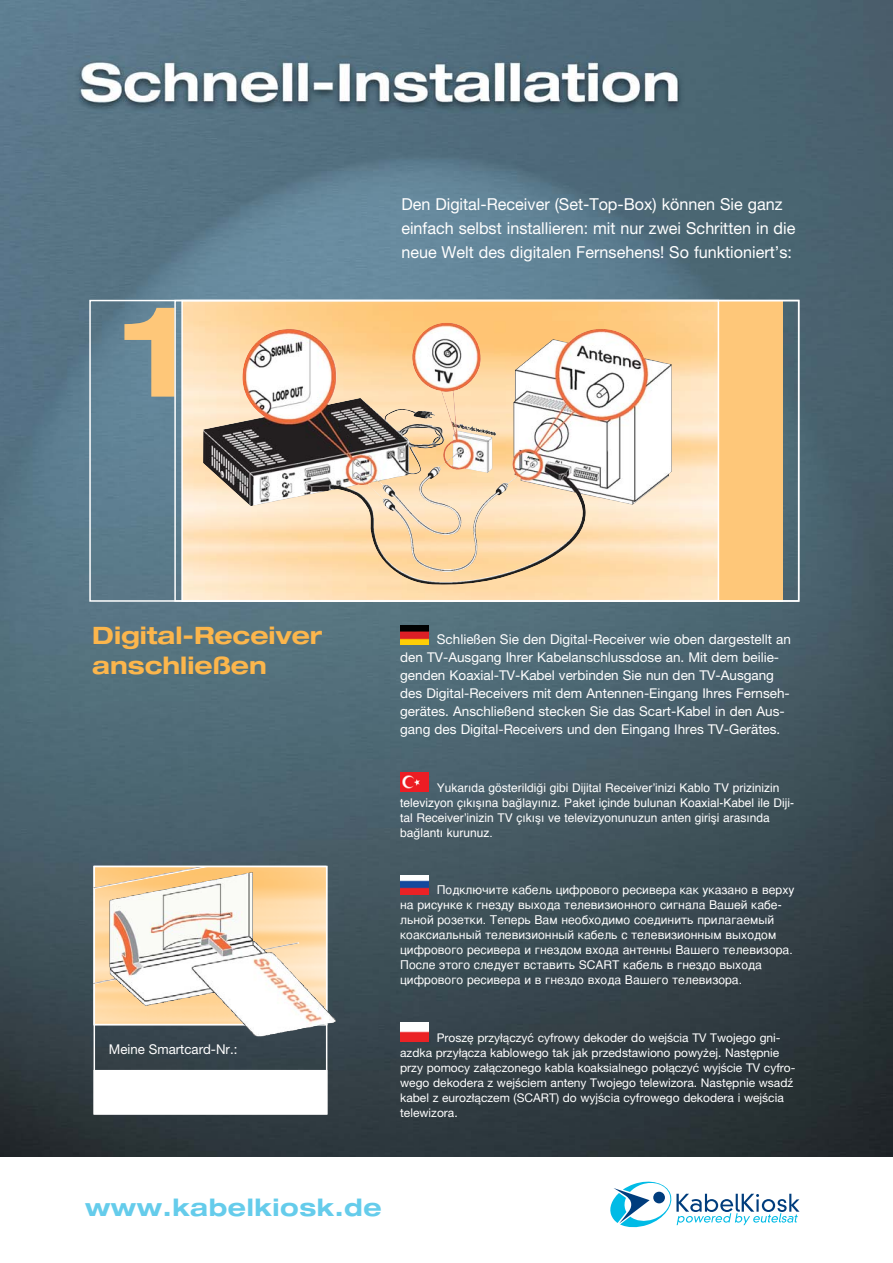
<style>
.page{position:relative;width:893px;height:1263px;background:#fff}
.page>*{position:absolute;margin:0;border:0;box-sizing:border-box;transform-origin:0 0}
.t1{font:700 expanded 127.8px "Helvetica Neue";color:#fec779}
.t2{font:700 expanded 24px/30px "Helvetica Neue";color:#fcb64c}
.t3{font:700 expanded 24px "Helvetica Neue";letter-spacing:.025em;color:#65cceb}
.t4{font:16.5px/24px "Helvetica Neue";color:#fff}
.t5{font:13.5px/18px "Helvetica Neue";color:#fff}
.t6{font:12px/15px "Helvetica";color:#fff}
.t7{font:12px/15px "Helvetica Neue East A";color:#fff}
.s1{font-family:"Helvetica Neue East A"}
</style>
<div class="page">
<img style="left:0;top:0;width:893px;height:1157px">
<img style="left:400px;top:625px;width:29px;height:19px">
<img style="left:400px;top:773px;width:29px;height:19px">
<img style="left:400px;top:875px;width:29px;height:19px">
<img style="left:400px;top:1022px;width:29px;height:20px">
<div style="left:235px;top:300px;width:547px;height:301px;background:#fec779"></div>
<img style="left:184px;top:303px;width:532px;height:296px">
<div style="left:94px;top:1071px;width:233px;height:43px;background:#fff"></div>
<img style="left:94px;top:867px;width:242px;height:169px">
<img style="left:203px;top:323px;width:469px;height:262px">
<div style="left:89px;top:300px;width:710px;height:302px;border:2px solid #fff"></div>
<svg style="left:610px;top:1182px;width:189px;height:45px"></svg>
<h1 class="t1" style="left:120px;top:304px;width:73px">1</h1>
<h3 class="t4" style="left:401px;top:193px;width:396px">Den Digital-Receiver (Set-Top-Box) können Sie ganz einfach selbst installieren: mit nur zwei Schritten in die neue Welt des digitalen Fernsehens! So funktioniert’s:</h3>
<h2 class="t2" style="left:92px;top:623px;width:232px">Digital-Receiver anschließen</h2>
<p class="t5" style="left:109px;top:1042px;width:130px">Meine Smartcard-Nr.:</p>
<p class="t5" style="left:400px;top:632px;width:392px;text-indent:37px">Schließen Sie den Digital-Receiver wie oben dargestellt an den TV-Ausgang Ihrer Kabelanschlussdose an. Mit dem beilie&shy;genden Koaxial-TV-Kabel verbinden Sie nun den TV-Ausgang des Digital-Receivers mit dem Antennen-Eingang Ihres Fernseh&shy;gerätes. Anschließend stecken Sie das Scart-Kabel in den Aus&shy;gang des Digital-Receivers und den Eingang Ihres TV-Gerätes.</p>
<p class="t6" style="left:400px;top:781px;width:395px;text-indent:37px">Yukarıda gösterildi<span class="s1">g˘</span> i gibi Dijital Receiver’inizi Kablo TV prizinizin televizyon çıkı<span class="s1">s¸</span>ına ba<span class="s1">g˘</span> layınız. Paket içinde bulunan Koaxial-Kabel ile Diji&shy;tal Receiver’inizin TV çıkı<span class="s1">s¸</span>ı ve televizyonunuzun anten giri<span class="s1">s¸</span> i arasında<br>ba<span class="s1">g˘</span> lantı kurunuz.</p>
<p class="t6" style="left:400px;top:883px;width:396px;text-indent:37px">Подключите кабель цифрового ресивера как указано в верху на рисунке к гнезду выхода телевизионного сигнала Вашей кабе&shy;льной розетки. Теперь Вам необходимо соединить прилагаемый коаксиальный телевизионный кабель с телевизионным выходом цифрового ресивера и гнездом входа антенны Вашего телевизора.<br>После этого следует вставить SCART кабель в гнездо выхода цифрового ресивера и в гнездо входа Вашего телевизора.</p>
<p class="t7" style="left:400px;top:1031px;width:397px;text-indent:37px">Proszę przyłączyć cyfrowy dekoder do wejścia TV Twojego gni&shy;azdka przyłącza kablowego tak jak przedstawiono powyżej. Następnie przy pomocy załączonego kabla koaksialnego połączyć wyjście TV cyfro&shy;wego dekodera z wejściem anteny Twojego telewizora. Następnie wsadź kabel z eurozłączem (SCART) do wyjścia cyfrowego dekodera i wejścia telewizora.</p>
<h2 class="t3" style="left:85px;top:1198px;width:298px">www.kabelkiosk.de</h2>
</div>
